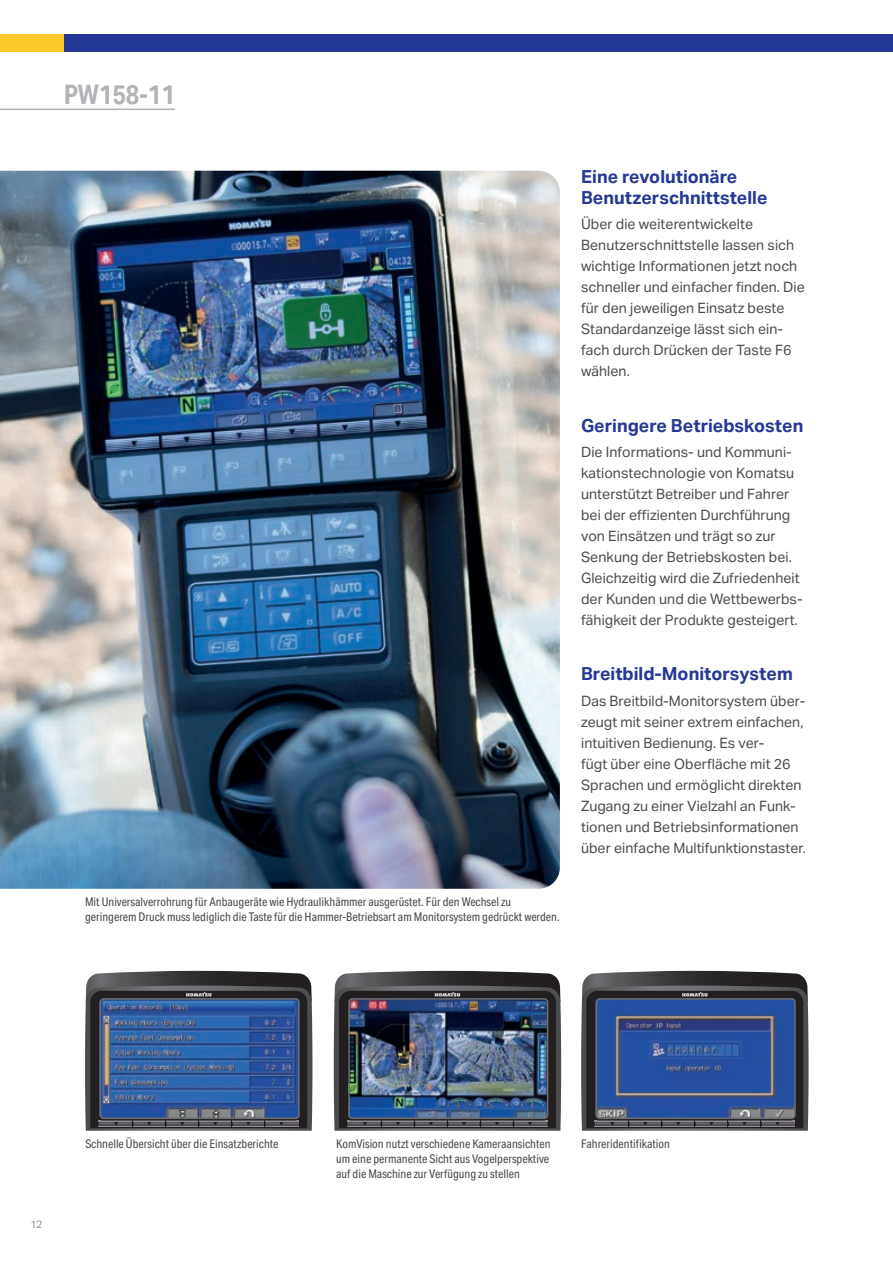
<style>
.page{position:relative;width:893px;height:1263px;background:#fff}
.page>*{position:absolute;margin:0;border:0;box-sizing:border-box;transform-origin:0 0}
.t1{font:700 27px "Aktiv Grotesk Cd";color:#b2b3b7}
.t2{font:700 18px/21px "Aktiv Grotesk";color:#263895}
.t3{font:14.25px/21px "Aktiv Grotesk";color:#4b4c4d}
.t4{font:12px/15px "Aktiv Grotesk Cd";color:#4b4c4d}
.t5{font:10.5px "Aktiv Grotesk";color:#939598}
</style>
<div class="page">
<img style="left:0;top:171px;width:560px;height:718px">
<svg style="left:85px;top:971px;width:228px;height:160px"></svg>
<img style="left:333px;top:971px;width:228px;height:160px">
<svg style="left:581px;top:971px;width:228px;height:160px"></svg>
<hr style="left:0;top:109px;width:175px;height:1px;background:#b2b3b7">
<div style="left:0;top:34px;width:143px;height:17px;background:#fec92d"></div>
<div style="left:64px;top:34px;width:829px;height:17px;background:#263895"></div>
<h1 class="t1" style="left:64px;top:79px;width:113px">PW158-11</h1>
<p class="t4" style="left:85px;top:894px;width:476px">Mit Universalverrohrung für Anbaugeräte wie Hydraulikhämmer ausgerüstet. Für den Wechsel zu geringerem Druck muss lediglich die Taste für die Hammer-Betriebsart am Monitorsystem gedrückt werden.</p>
<p class="t2" style="left:581px;top:166px;width:188px">Eine revolutionäre<br>Benutzerschnittstelle</p>
<p class="t3" style="left:581px;top:214px;width:225px">Über die weiterentwickelte<br>Benutzerschnittstelle lassen sich wichtige Informationen jetzt noch schneller und einfacher finden. Die für den jeweiligen Einsatz beste<br>Standardanzeige lässt sich ein&shy;fach durch Drücken der Taste F6 wählen.</p>
<p class="t2" style="left:581px;top:415px;width:224px">Geringere Betriebskosten</p>
<p class="t3" style="left:581px;top:441px;width:223px">Die Informations- und Kommuni&shy;kationstechnologie von Komatsu unterstützt Betreiber und Fahrer bei der effizienten Durchführung von Einsätzen und trägt so zur Senkung der Betriebskosten bei.<br>Gleichzeitig wird die Zufriedenheit der Kunden und die Wettbewerbs&shy;fähigkeit der Produkte gesteigert.</p>
<p class="t2" style="left:581px;top:663px;width:213px">Breitbild-Monitorsystem</p>
<p class="t3" style="left:581px;top:690px;width:226px">Das Breitbild-Monitorsystem über&shy;zeugt mit seiner extrem einfachen, intuitiven Bedienung. Es ver-<br>fügt über eine Oberfläche mit 26<br>Sprachen und ermöglicht direkten Zugang zu einer Vielzahl an Funk&shy;tionen und Betriebsinformationen über einfache Multifunktionstaster.</p>
<p class="t5" style="left:31px;top:1218px;width:13px">12</p>
<p class="t4" style="left:85px;top:1136px;width:195px">Schnelle Übersicht über die Einsatzberichte</p>
<p class="t4" style="left:336px;top:1136px;width:216px">KomVision nutzt verschiedene Kameraansichten</p>
<p class="t4" style="left:581px;top:1136px;width:90px">Fahreridentifikation</p>
<p class="t4" style="left:336px;top:1151px;width:214px">um eine permanente Sicht aus Vogelperspektive auf die Maschine zur Verfügung zu stellen</p>
</div>
